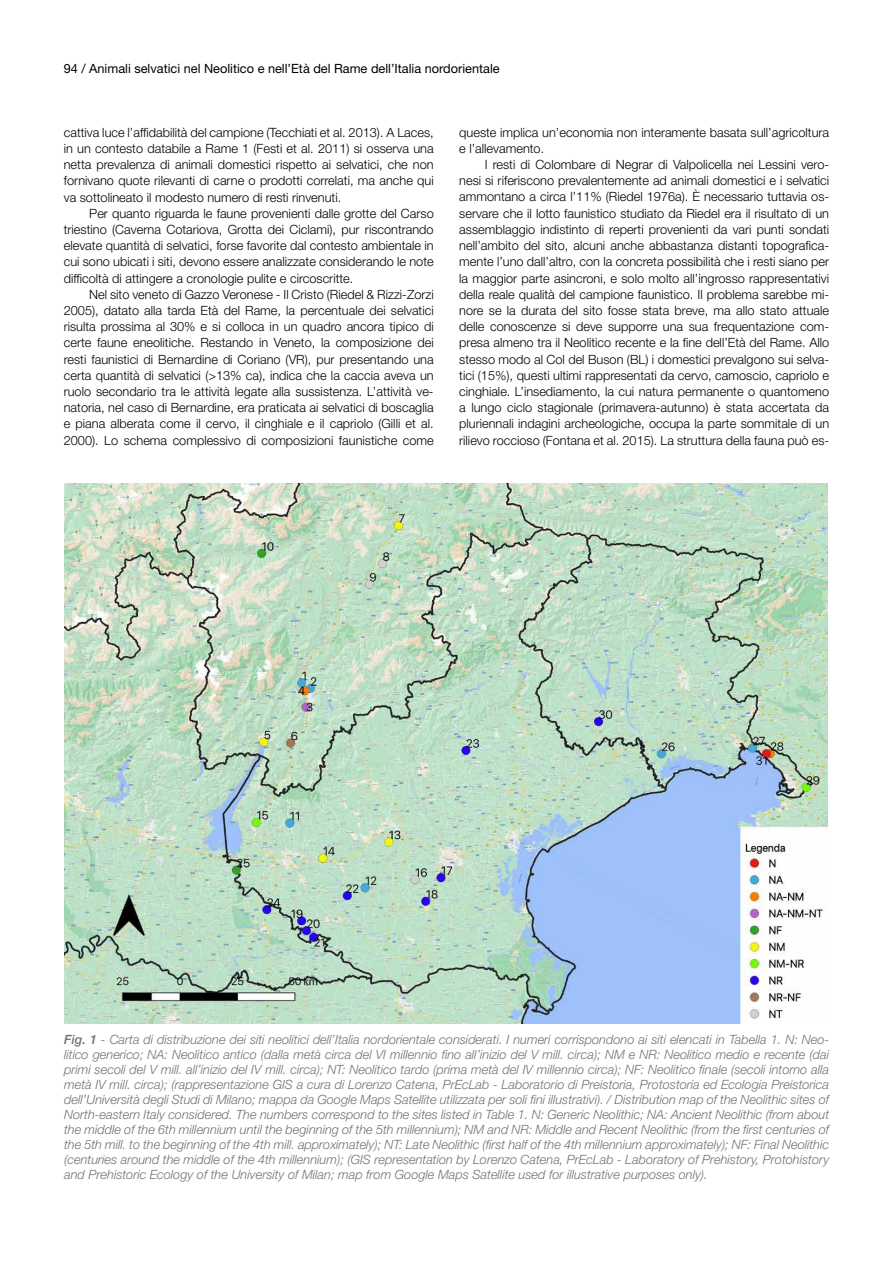
<style>
.page{position:relative;width:893px;height:1263px;background:#fff}
.page>*{position:absolute;margin:0;border:0;box-sizing:border-box;transform-origin:0 0}
.t1{font:300 12.75px/16.2px "Helvetica Neue LT Std";color:#000;text-align:justify}
.t2{font:italic 300 12.75px/15px "Helvetica Neue LT Std";color:#707172;text-align:justify}
.t3{font:12.75px "Helvetica Neue LT Std";color:#000}
.s1{font-weight:500}
</style>
<div class="page">
<img style="left:64px;top:483px;width:763px;height:540px">
<p class="t3" style="left:64px;top:61px;width:437px">94 / Animali selvatici nel Neolitico e nell’Età del Rame dell’Italia nordorientale</p>
<p class="t1" style="left:64px;top:124px;width:371px">cattiva luce l’affidabilità del campione (Tecchiati et al. 2013). A Laces, in un contesto databile a Rame 1 (Festi et al. 2011) si osserva una netta prevalenza di animali domestici rispetto ai selvatici, che non fornivano quote rilevanti di carne o prodotti correlati, ma anche qui va sottolineato il modesto numero di resti rinvenuti.</p>
<p class="t1" style="left:64px;top:205px;width:371px;text-indent:26px">Per quanto riguarda le faune provenienti dalle grotte del Carso triestino (Caverna Cotariova, Grotta dei Ciclami), pur riscontrando elevate quantità di selvatici, forse favorite dal contesto ambientale in cui sono ubicati i siti, devono essere analizzate considerando le note difficoltà di attingere a cronologie pulite e circoscritte.</p>
<p class="t1" style="left:64px;top:286px;width:371px;text-indent:26px">Nel sito veneto di Gazzo Veronese - Il Cristo (Riedel &amp; Rizzi-Zorzi 2005), datato alla tarda Età del Rame, la percentuale dei selvatici risulta prossima al 30% e si colloca in un quadro ancora tipico di certe faune eneolitiche. Restando in Veneto, la composizione dei resti faunistici di Bernardine di Coriano (VR), pur presentando una certa quantità di selvatici (&gt;13% ca), indica che la caccia aveva un ruolo secondario tra le attività legate alla sussistenza. L’attività ve&shy;natoria, nel caso di Bernardine, era praticata ai selvatici di boscaglia e piana alberata come il cervo, il cinghiale e il capriolo (Gilli et al.<br>2000). Lo schema complessivo di composizioni faunistiche come</p>
<p class="t1" style="left:459px;top:124px;width:371px">queste implica un’economia non interamente basata sull’agricoltura e l’allevamento.</p>
<p class="t1" style="left:459px;top:156px;width:371px;text-indent:26px">I resti di Colombare di Negrar di Valpolicella nei Lessini vero&shy;nesi si riferiscono prevalentemente ad animali domestici e i selvatici ammontano a circa l’11% (Riedel 1976a). È necessario tuttavia os&shy;servare che il lotto faunistico studiato da Riedel era il risultato di un assemblaggio indistinto di reperti provenienti da vari punti sondati nell’ambito del sito, alcuni anche abbastanza distanti topografica&shy;mente l’uno dall’altro, con la concreta possibilità che i resti siano per la maggior parte asincroni, e solo molto all’ingrosso rappresentativi della reale qualità del campione faunistico. Il problema sarebbe mi&shy;nore se la durata del sito fosse stata breve, ma allo stato attuale delle conoscenze si deve supporre una sua frequentazione com&shy;presa almeno tra il Neolitico recente e la fine dell’Età del Rame. Allo stesso modo al Col del Buson (BL) i domestici prevalgono sui selva&shy;tici (15%), questi ultimi rappresentati da cervo, camoscio, capriolo e cinghiale. L’insediamento, la cui natura permanente o quantomeno a lungo ciclo stagionale (primavera-autunno) è stata accertata da pluriennali indagini archeologiche, occupa la parte sommitale di un rilievo roccioso (Fontana et al. 2015). La struttura della fauna può es-</p>
<p class="t2" style="left:64px;top:1032px;width:767px"><span class="s1">Fig. 1</span> - Carta di distribuzione dei siti neolitici dell’Italia nordorientale considerati. I numeri corrispondono ai siti elencati in Tabella 1. N: Neo&shy;litico generico; NA: Neolitico antico (dalla metà circa del VI millennio fino all’inizio del V mill. circa); NM e NR: Neolitico medio e recente (dai primi secoli del V mill. all’inizio del IV mill. circa); NT: Neolitico tardo (prima metà del IV millennio circa); NF: Neolitico finale (secoli intorno alla metà IV mill. circa); (rappresentazione GIS a cura di Lorenzo Catena, PrEcLab - Laboratorio di Preistoria, Protostoria ed Ecologia Preistorica dell’Università degli Studi di Milano; mappa da Google Maps Satellite utilizzata per soli fini illustrativi). / Distribution map of the Neolithic sites of North-eastern Italy considered. The numbers correspond to the sites listed in Table 1. N: Generic Neolithic; NA: Ancient Neolithic (from about the middle of the 6th millennium until the beginning of the 5th millennium); NM and NR: Middle and Recent Neolithic (from the first centuries of the 5th mill. to the beginning of the 4th mill. approximately); NT: Late Neolithic (first half of the 4th millennium approximately); NF: Final Neolithic (centuries around the middle of the 4th millennium); (GIS representation by Lorenzo Catena, PrEcLab - Laboratory of Prehistory, Protohistory and Prehistoric Ecology of the University of Milan; map from Google Maps Satellite used for illustrative purposes only).</p>
</div>
